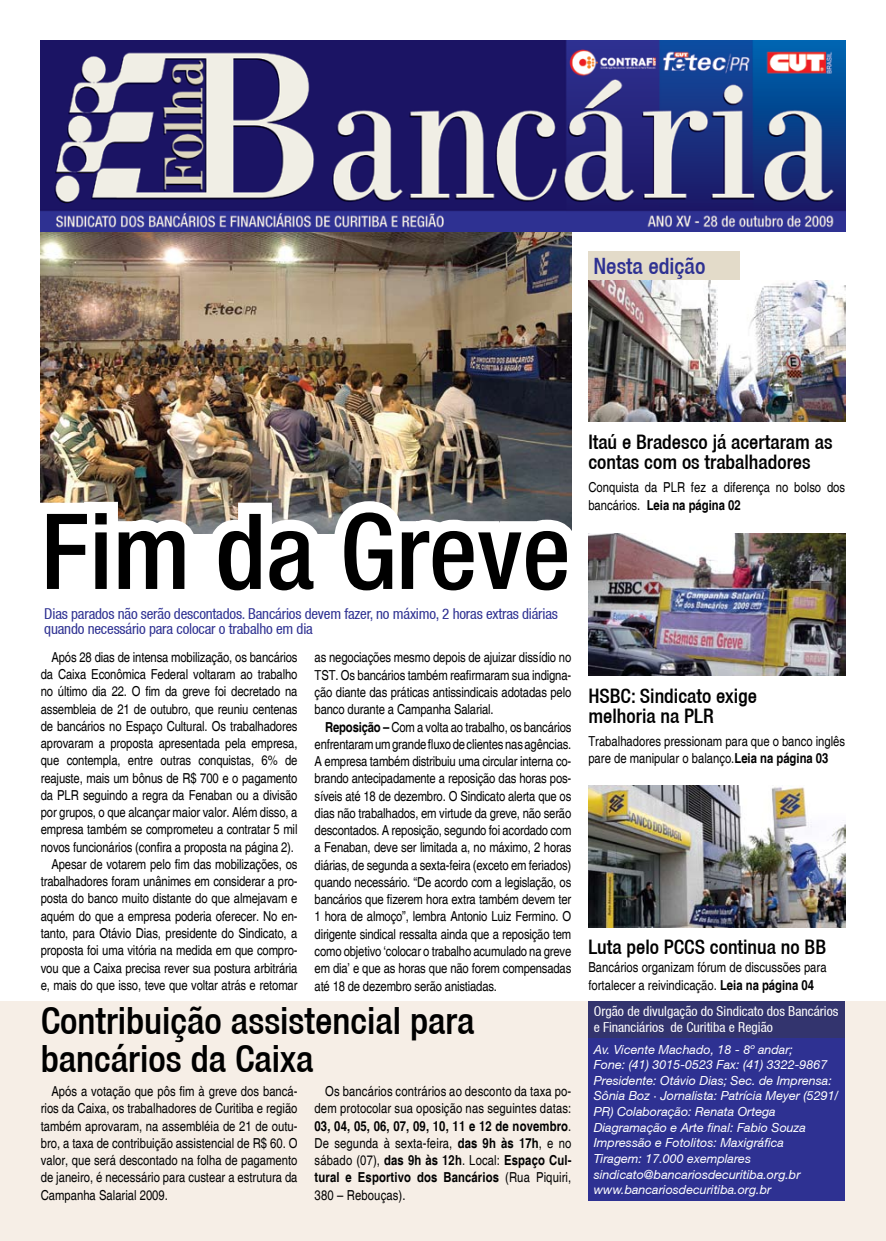
<style>
.page{position:relative;width:886px;height:1241px;background:#fff}
.page>*{position:absolute;margin:0;border:0;box-sizing:border-box;transform-origin:0 0}
.t1{font:500 condensed 105px "Helvetica 67";color:#000}
.t2{font:500 condensed 37.5px/37.5px "Helvetica 67";color:#000}
.t3{font:500 condensed 22.5px "Helvetica 67";color:#2e3192}
.t4{font:500 condensed 20px/20px "Helvetica 67";color:#000}
.t5{font:condensed 15px/15px "Helvetica 57";letter-spacing:-.01em;color:#2e3192}
.t6{font:condensed 13.75px/17.2px "Helvetica";letter-spacing:-.01em;color:#000;text-align:justify}
.t7{font:condensed 13.75px/16.5px "Helvetica 57";color:#fff}
.t8{font:italic 12.5px/15.6px "Helvetica 56";color:#fff}
.s1{font-weight:700}
</style>
<div class="page">
<div style="left:0;top:1001px;width:886px;height:239px;background:#f6eee6"></div>
<img style="left:41px;top:231px;width:530px;height:253px">
<img style="left:40px;top:484px;width:532px;height:50px">
<div style="left:588px;top:251px;width:151px;height:29px;background:#e3dbc9"></div>
<img style="left:588px;top:785px;width:257px;height:142px">
<img style="left:588px;top:533px;width:257px;height:142px">
<img style="left:588px;top:280px;width:257px;height:142px">
<img style="left:41px;top:41px;width:804px;height:190px">
<div style="left:588px;top:1024px;width:257px;height:175px;background:#2e3192"></div>
<div style="left:588px;top:1001px;width:257px;height:36px;background:#33346e"></div>
<h3 class="t3" style="left:593px;top:252px;width:114px">Nesta edição</h3>
<h1 class="t1" style="left:41px;top:489px;width:531px">Fim da Greve</h1>
<p class="t5" style="left:44px;top:606px;width:515px">Dias parados não serão descontados. Bancários devem fazer, no máximo, 2 horas extras diárias quando necessário para colocar o trabalho em dia</p>
<p class="t6" style="left:315px;top:649px;width:258px">as negociações mesmo depois de ajuizar dissídio no TST. Os bancários também reafirmaram sua indigna&shy;ção diante das práticas antissindicais adotadas pelo banco durante a Campanha Salarial.</p>
<p class="t6" style="left:315px;top:718px;width:258px;text-indent:11px"><span class="s1">Reposição –</span> Com a volta ao trabalho, os bancários enfrentaram um grande fluxo de clientes nas agências.<br>A empresa também distribuiu uma circular interna co&shy;brando antecipadamente a reposição das horas pos&shy;síveis até 18 de dezembro. O Sindicato alerta que os dias não trabalhados, em virtude da greve, não serão descontados. A reposição, segundo foi acordado com a Fenaban, deve ser limitada a, no máximo, 2 horas diárias, de segunda a sexta-feira (exceto em feriados) quando necessário. “De acordo com a legislação, os bancários que fizerem hora extra também devem ter 1 hora de almoço”, lembra Antonio Luiz Fermino. O dirigente sindical ressalta ainda que a reposição tem como objetivo ‘colocar o trabalho acumulado na greve em dia’ e que as horas que não forem compensadas até 18 de dezembro serão anistiadas.</p>
<p class="t6" style="left:41px;top:648px;width:258px;text-align:right">Após 28 dias de intensa mobilização, os bancários da Caixa Econômica Federal voltaram ao trabalho no último dia 22. O fim da greve foi decretado na assembleia de 21 de outubro, que reuniu centenas de bancários no Espaço Cultural. Os trabalhadores aprovaram a proposta apresentada pela empresa, que contempla, entre outras conquistas, 6% de reajuste, mais um bônus de R$ 700 e o pagamento da PLR seguindo a regra da Fenaban ou a divisão por grupos, o que alcançar maior valor. Além disso, a empresa também se comprometeu a contratar 5 mil novos funcionários (confira a proposta na página 2).<br>Apesar de votarem pelo fim das mobilizações, os trabalhadores foram unânimes em considerar a pro&shy;posta do banco muito distante do que almejavam e aquém do que a empresa poderia oferecer. No en&shy;tanto, para Otávio Dias, presidente do Sindicato, a proposta foi uma vitória na medida em que compro&shy;vou que a Caixa precisa rever sua postura arbitrária e, mais do que isso, teve que voltar atrás e retomar</p>
<h2 class="t2" style="left:41px;top:1001px;width:435px">Contribuição assistencial para bancários da Caixa</h2>
<p class="t6" style="left:41px;top:1082px;width:258px;text-indent:11px">Após a votação que pôs fim à greve dos bancá&shy;rios da Caixa, os trabalhadores de Curitiba e região também aprovaram, na assembléia de 21 de outu&shy;bro, a taxa de contribuição assistencial de R$ 60. O valor, que será descontado na folha de pagamento de janeiro, é necessário para custear a estrutura da Campanha Salarial 2009.</p>
<p class="t6" style="left:315px;top:1082px;width:258px;text-indent:11px">Os bancários contrários ao desconto da taxa po&shy;dem protocolar sua oposição nas seguintes datas:<br><span class="s1">03, 04, 05, 06, 07, 09, 10, 11 e 12 de novembro</span>.<br>De segunda à sexta-feira, <span class="s1">das 9h às 17h</span>, e no sábado (07), <span class="s1">das 9h às 12h</span>. Local: <span class="s1">Espaço Cul&shy;tural e Esportivo dos Bancários</span> (Rua Piquiri, 380 – Rebouças).</p>
<h3 class="t4" style="left:588px;top:431px;width:246px">Itaú e Bradesco já acertaram as contas com os trabalhadores</h3>
<p class="t6" style="left:588px;top:479px;width:258px">Conquista da PLR fez a diferença no bolso dos bancários. <span class="s1">Leia na página 02</span></p>
<h3 class="t4" style="left:588px;top:685px;width:170px">HSBC: Sindicato exige melhoria na PLR</h3>
<p class="t6" style="left:588px;top:732px;width:258px">Trabalhadores pressionam para que o banco inglês pare de manipular o balanço.<span class="s1">Leia na página 03</span></p>
<h3 class="t4" style="left:588px;top:936px;width:239px">Luta pelo PCCS continua no BB</h3>
<p class="t6" style="left:588px;top:958px;width:240px">Bancários organizam fórum de discussões para fortalecer a reivindicação. <span class="s1">Leia na página 04</span></p>
<p class="t7" style="left:594px;top:1002px;width:246px">Orgão de divulgação do Sindicato dos Bancários e Financiários de Curitiba e Região</p>
<p class="t8" style="left:594px;top:1040px;width:247px">Av. Vicente Machado, 18 - 8º andar;<br>Fone: (41) 3015-0523 Fax: (41) 3322-9867<br>Presidente: Otávio Dias; Sec. de Imprensa:<br>Sônia Boz · Jornalista: Patrícia Meyer (5291/ PR) Colaboração: Renata Ortega Diagramação e Arte final: Fabio Souza Impressão e Fotolitos: Maxigráfica<br>Tiragem: 17.000 exemplares sindicato@bancariosdecuritiba.org.br www.bancariosdecuritiba.org.br</p>
</div>
